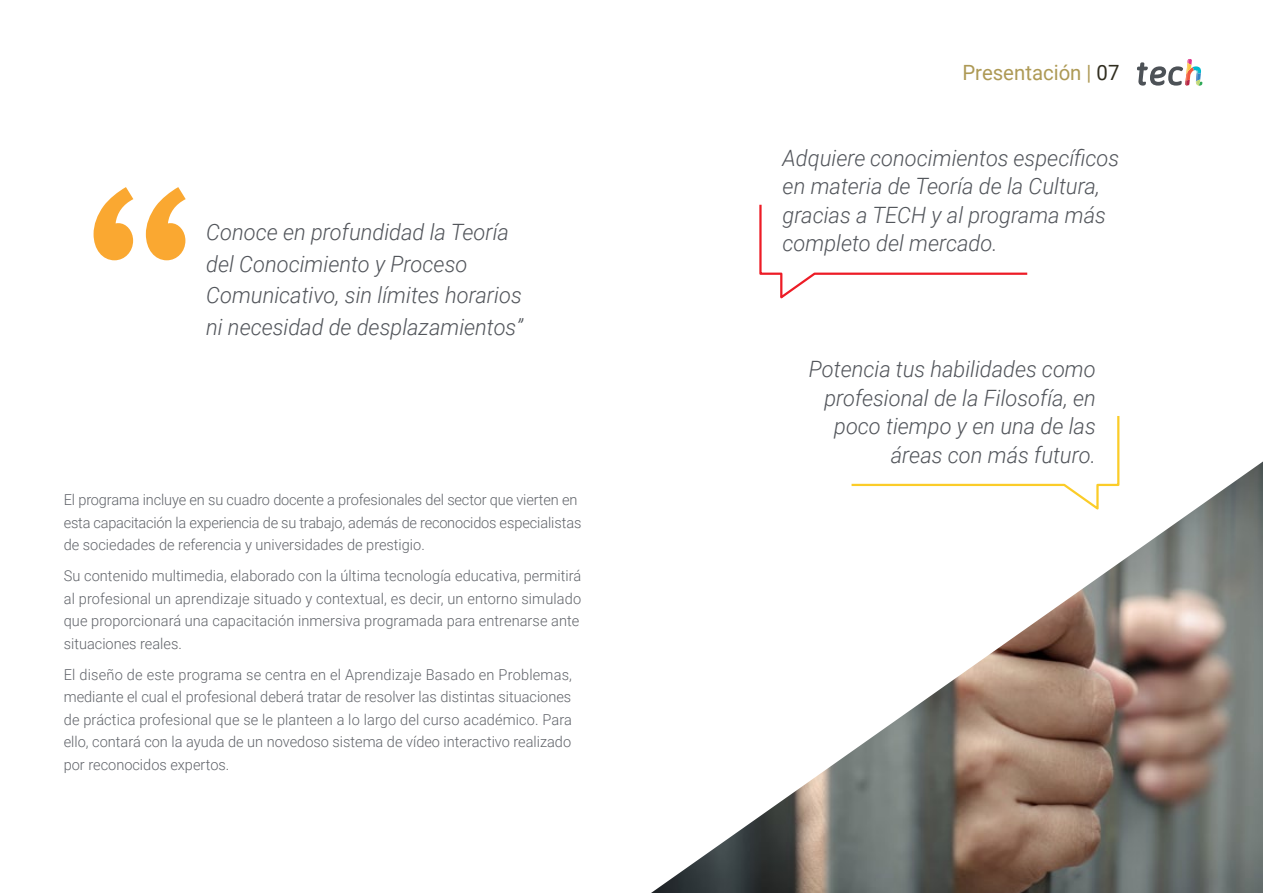
<style>
.page{position:relative;width:1263px;height:893px;background:#fff}
.page>*{position:absolute;margin:0;border:0;box-sizing:border-box;transform-origin:0 0}
.t1{font:italic 300 22.5px/28.5px "Roboto";color:#52555b}
.t2{font:21px "Roboto";color:#ae9a56}
.t3{font:300 15px/22.5px "Roboto";color:#61646a}
.s1{color:#312e20}
</style>
<div class="page">
<svg style="left:94px;top:187px;width:92px;height:73px"></svg>
<img style="left:651px;top:461px;width:612px;height:432px">
<svg style="left:1137px;top:59px;width:65px;height:27px"></svg>
<svg style="left:849px;top:416px;width:271px;height:97px"></svg>
<svg style="left:759px;top:204px;width:269px;height:95px"></svg>
<h1 class="t1" style="left:206px;top:216px;width:318px;line-height:31.5px">Conoce en profundidad la Teoría del Conocimiento y Proceso<br>Comunicativo, sin límites horarios ni necesidad de desplazamientos”</h1>
<p class="t3" style="left:64px;top:488px;width:519px">El programa incluye en su cuadro docente a profesionales del sector que vierten en esta capacitación la experiencia de su trabajo, además de reconocidos especialistas de sociedades de referencia y universidades de prestigio.</p>
<p class="t3" style="left:64px;top:564px;width:519px">Su contenido multimedia, elaborado con la última tecnología educativa, permitirá al profesional un aprendizaje situado y contextual, es decir, un entorno simulado que proporcionará una capacitación inmersiva programada para entrenarse ante situaciones reales.</p>
<p class="t3" style="left:64px;top:662px;width:510px;text-align:justify">El diseño de este programa se centra en el Aprendizaje Basado en Problemas, mediante el cual el profesional deberá tratar de resolver las distintas situaciones de práctica profesional que se le planteen a lo largo del curso académico. Para ello, contará con la ayuda de un novedoso sistema de vídeo interactivo realizado por reconocidos expertos.</p>
<h2 class="t2" style="left:962px;top:57px;width:159px">Presentación | <span class="s1">07</span></h2>
<h1 class="t1" style="left:783px;top:143px;width:338px">Adquiere conocimientos específicos en materia de Teoría de la Cultura, gracias a TECH y al programa más completo del mercado.</h1>
<h1 class="t1" style="left:809px;top:354px;width:288px;text-align:right">Potencia tus habilidades como profesional de la Filosofía, en poco tiempo y en una de las áreas con más futuro.</h1>
</div>
